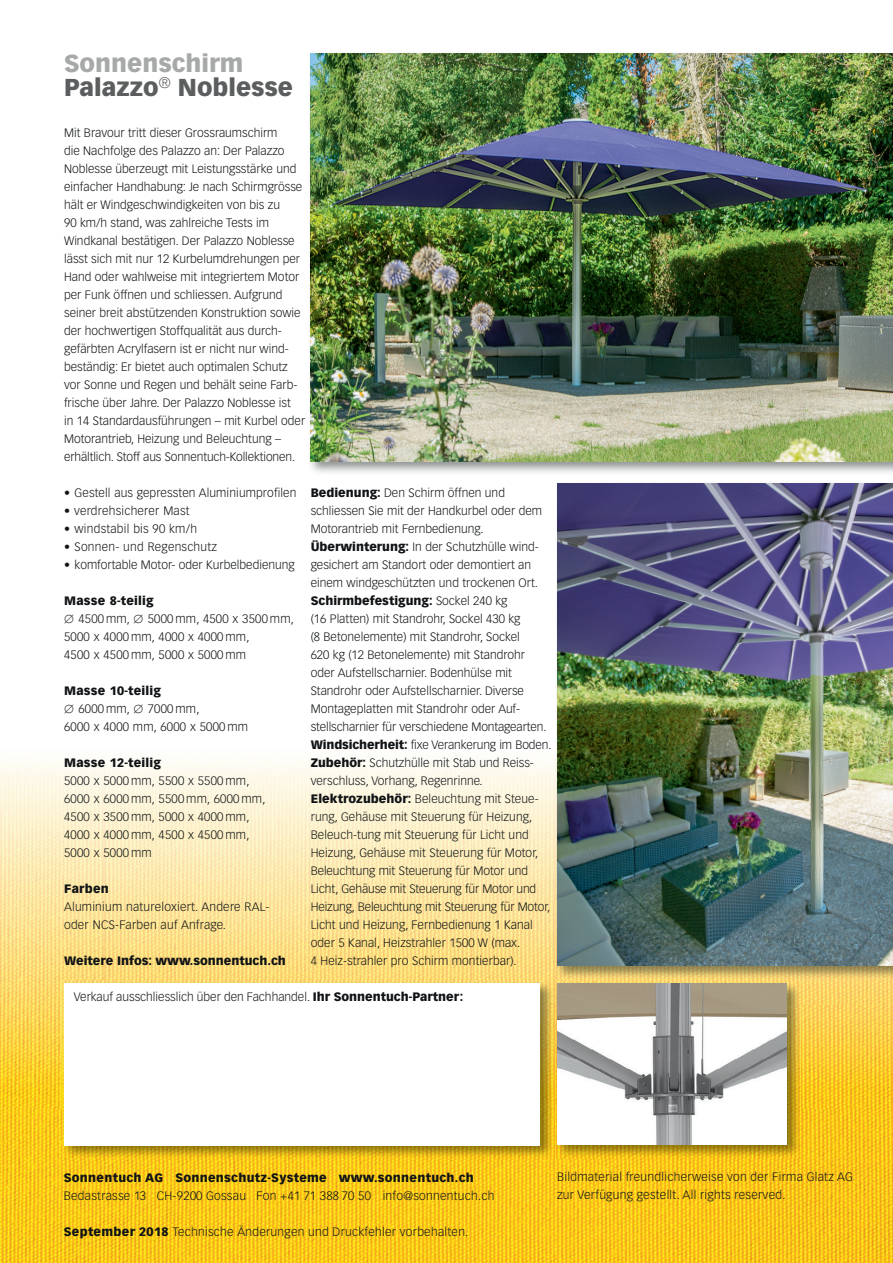
<style>
.page{position:relative;width:893px;height:1263px;background:#fff}
.page>*{position:absolute;margin:0;border:0;box-sizing:border-box;transform-origin:0 0}
.t1{font:900 24px/24px "Vectora LH";color:#5b5d5e}
.t2{font:300 12px/18px "Vectora LH";color:#111416}
.t3{font:300 12px/18px "Vectora LH";letter-spacing:.02em;color:#111416}
.t4{font:300 12px/18px "Vectora LH";letter-spacing:.025em;color:#111416}
.t5{font:900 12px "Vectora LH";letter-spacing:.02em;color:#111416}
.t6{font:900 12px "Vectora LH";color:#111416}
.s1{color:#a7a9a9}
.s2{font-weight:900}
</style>
<div class="page">
<img style="left:0;top:1109px;width:893px;height:154px">
<img style="left:0;top:761px;width:104px;height:348px">
<img style="left:104px;top:761px;width:368px;height:220px">
<img style="left:472px;top:761px;width:105px;height:220px">
<img style="left:577px;top:980px;width:316px;height:25px">
<img style="left:801px;top:1005px;width:92px;height:104px">
<img style="left:62px;top:981px;width:739px;height:178px">
<div style="left:64px;top:983px;width:476px;height:162px;background:#fff"></div>
<img style="left:555px;top:753px;width:338px;height:227px">
<img style="left:557px;top:483px;width:336px;height:482px">
<img style="left:310px;top:461px;width:583px;height:12px">
<img style="left:310px;top:53px;width:583px;height:408px">
<img style="left:557px;top:983px;width:230px;height:162px">
<h1 class="t1" style="left:64px;top:51px;width:230px"><span class="s1">Sonnenschirm<br></span>Palazzo<sup>®</sup> Noblesse</h1>
<p class="t2" style="left:64px;top:124px;width:243px">Mit Bravour tritt dieser Grossraumschirm<br>die Nachfolge des Palazzo an: Der Palazzo Noblesse überzeugt mit Leistungsstärke und einfacher Handhabung: Je nach Schirmgrösse hält er Windgeschwindigkeiten von bis zu<br>90 km/h stand, was zahlreiche Tests im Windkanal bestätigen. Der Palazzo Noblesse lässt sich mit nur 12 Kurbelumdrehungen per Hand oder wahlweise mit integriertem Motor per Funk öffnen und schliessen. Aufgrund seiner breit abstützenden Konstruktion sowie der hochwertigen Stoffqualität aus durch&shy;gefärbten Acrylfasern ist er nicht nur wind&shy;beständig: Er bietet auch optimalen Schutz vor Sonne und Regen und behält seine Farb&shy;frische über Jahre. Der Palazzo Noblesse ist<br>in 14 Standardausführungen – mit Kurbel oder Motorantrieb, Heizung und Beleuchtung – erhältlich. Stoff aus Sonnentuch-Kollektionen.</p>
<p class="t2" style="left:64px;top:484px;width:234px">• Gestell aus gepressten Aluminiumprofilen</p>
<p class="t3" style="left:64px;top:502px;width:127px">• verdrehsicherer Mast</p>
<p class="t3" style="left:64px;top:520px;width:134px">• windstabil bis 90 km/h</p>
<p class="t3" style="left:64px;top:538px;width:154px">• Sonnen- und Regenschutz</p>
<p class="t2" style="left:64px;top:556px;width:232px">• komfortable Motor- oder Kurbelbedienung</p>
<p class="t3" style="left:64px;top:592px;width:231px"><span class="s2">Masse 8-teilig<br></span>∅ 4500 mm, ∅ 5000 mm, 4500 x 3500 mm,<br>5000 x 4000 mm, 4000 x 4000 mm,<br>4500 x 4500 mm, 5000 x 5000 mm</p>
<p class="t3" style="left:64px;top:682px;width:186px"><span class="s2">Masse 10-teilig<br></span>∅ 6000 mm, ∅ 7000 mm,<br>6000 x 4000 mm, 6000 x 5000 mm</p>
<p class="t5" style="left:64px;top:755px;width:99px">Masse 12-teilig</p>
<p class="t3" style="left:64px;top:772px;width:203px">5000 x 5000 mm, 5500 x 5500 mm,<br>6000 x 6000 mm, 5500 mm, 6000 mm,<br>4500 x 3500 mm, 5000 x 4000 mm,<br>4000 x 4000 mm, 4500 x 4500 mm,<br>5000 x 5000 mm</p>
<p class="t5" style="left:64px;top:881px;width:46px">Farben</p>
<p class="t3" style="left:64px;top:898px;width:207px">Aluminium natureloxiert. Andere RAL&shy;oder NCS-Farben auf Anfrage.</p>
<p class="t6" style="left:64px;top:953px;width:223px">Weitere Infos: www.sonnentuch.ch</p>
<p class="t2" style="left:311px;top:484px;width:242px"><span class="s2">Bedienung:</span> Den Schirm öffnen und schliessen Sie mit der Handkurbel oder dem Motorantrieb mit Fernbedienung.<br><span class="s2">Überwinterung:</span> In der Schutzhülle wind&shy;gesichert am Standort oder demontiert an einem windgeschützten und trockenen Ort.<br><span class="s2">Schirmbefestigung:</span> Sockel 240 kg<br>(16 Platten) mit Standrohr, Sockel 430 kg<br>(8 Betonelemente) mit Standrohr, Sockel<br>620 kg (12 Betonelemente) mit Standrohr oder Aufstellscharnier. Bodenhülse mit Standrohr oder Aufstellscharnier. Diverse Montageplatten mit Standrohr oder Auf&shy;stellscharnier für verschiedene Montagearten.<br><span class="s2">Windsicherheit:</span> fixe Verankerung im Boden.<br><span class="s2">Zubehör:</span> Schutzhülle mit Stab und Reiss&shy;verschluss, Vorhang, Regenrinne.<br><span class="s2">Elektrozubehör:</span> Beleuchtung mit Steue&shy;rung, Gehäuse mit Steuerung für Heizung, Beleuch-tung mit Steuerung für Licht und Heizung, Gehäuse mit Steuerung für Motor, Beleuchtung mit Steuerung für Motor und Licht, Gehäuse mit Steuerung für Motor und Heizung, Beleuchtung mit Steuerung für Motor, Licht und Heizung, Fernbedienung 1 Kanal oder 5 Kanal, Heizstrahler 1500 W (max.<br>4 Heiz-strahler pro Schirm montierbar).</p>
<p class="t2" style="left:74px;top:988px;width:391px">Verkauf ausschliesslich über den Fachhandel. <span class="s2">Ihr Sonnentuch-Partner:</span></p>
<p class="t5" style="left:64px;top:1170px;width:412px">Sonnentuch AG Sonnenschutz-Systeme www.sonnentuch.ch</p>
<p class="t4" style="left:64px;top:1186px;width:432px">Bedastrasse 13 CH-9200 Gossau Fon +41 71 388 70 50 info@sonnentuch.ch</p>
<p class="t4" style="left:64px;top:1222px;width:406px"><span class="s2">September 2018</span> Technische Änderungen und Druckfehler vorbehalten.</p>
<p class="t4" style="left:557px;top:1168px;width:297px">Bildmaterial freundlicherweise von der Firma Glatz AG zur Verfügung gestellt. All rights reserved.</p>
</div>
